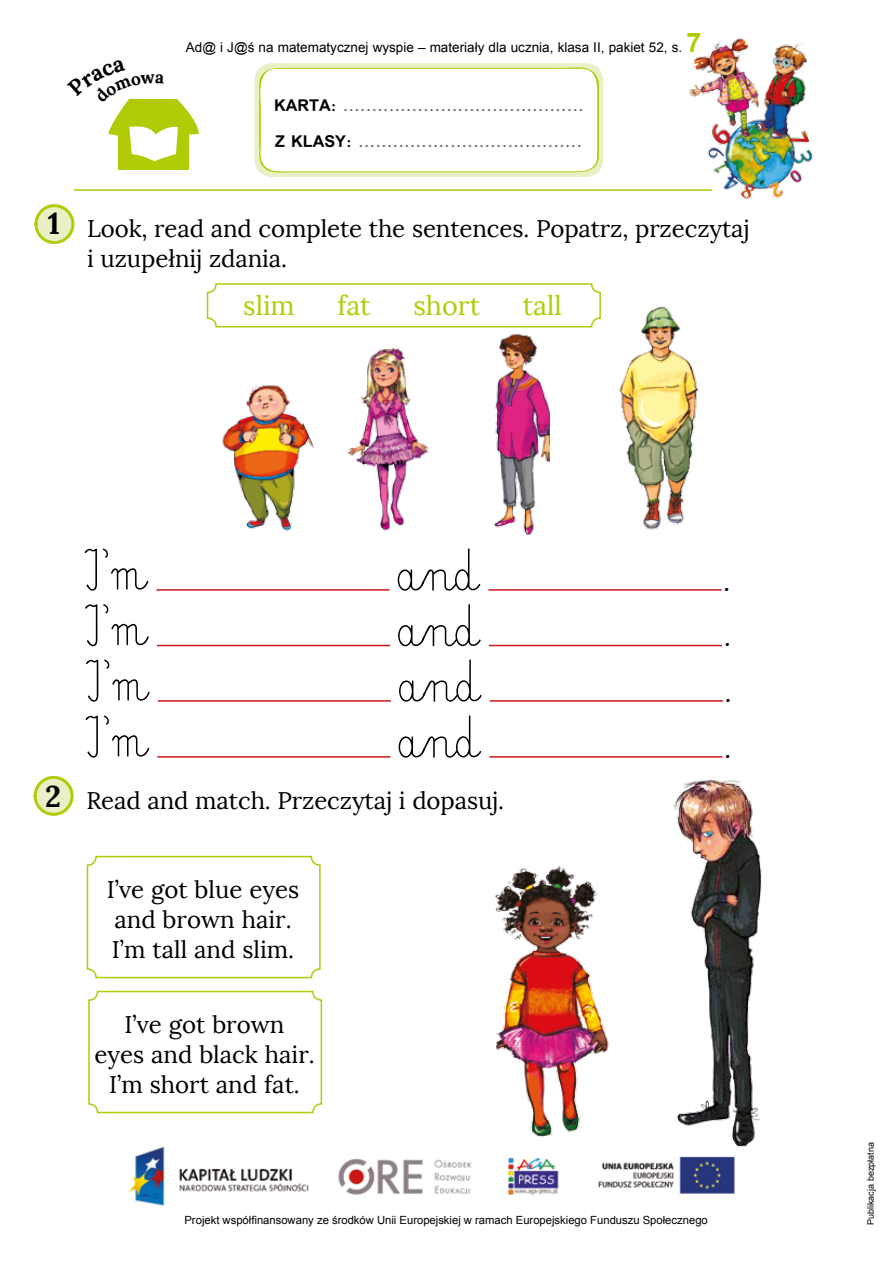
<style>
.page{position:relative;width:893px;height:1263px;background:#fff}
.page>*{position:absolute;margin:0;border:0;box-sizing:border-box;transform-origin:0 0}
.t1{font:700 30px "Lora";color:#000}
.t2{font:27px "Lora";color:#b2cb07}
.t3{font:24px/30px "Lora";letter-spacing:-.005em;color:#000}
.t4{font:italic 24px "Lucida Handwriting";color:#000}
.t5{font:700 18px/35.2px "Simplified Arabic";color:#706f6f}
.t6{font:13.5px "Arial";color:#000}
.t7{font:11.25px "Arial";color:#000}
.t8{font:9px "Arial";color:#000}
.s1{font-weight:700;font-size:27px;color:#b2cb07}
.s2{color:#000}
</style>
<div class="page">
<hr style="left:74px;top:189px;width:638px;height:2px;background:#b2cb07">
<img style="left:687px;top:38px;width:126px;height:161px">
<div style="left:255px;top:63px;width:348px;height:114px;background:#eaefc6;border-radius:17px"></div>
<div style="left:119px;top:117px;width:70px;height:53px;background:#b2cb07"></div>
<img style="left:128px;top:1147px;width:607px;height:59px">
<svg style="left:34px;top:204px;width:41px;height:41px"></svg>
<svg style="left:33px;top:775px;width:41px;height:41px"></svg>
<svg style="left:85px;top:548px;width:63px;height:43px"></svg>
<hr style="left:156px;top:589px;width:234px;height:2px;background:#cd171a">
<svg style="left:398px;top:548px;width:82px;height:43px"></svg>
<hr style="left:488px;top:589px;width:234px;height:2px;background:#cd171a">
<svg style="left:85px;top:604px;width:64px;height:42px"></svg>
<hr style="left:157px;top:645px;width:233px;height:1px;background:#cd171a">
<svg style="left:398px;top:604px;width:83px;height:42px"></svg>
<hr style="left:489px;top:645px;width:233px;height:1px;background:#cd171a">
<svg style="left:86px;top:659px;width:64px;height:43px"></svg>
<hr style="left:158px;top:700px;width:233px;height:2px;background:#cd171a">
<svg style="left:399px;top:659px;width:83px;height:43px"></svg>
<hr style="left:490px;top:700px;width:233px;height:2px;background:#cd171a">
<svg style="left:86px;top:715px;width:63px;height:43px"></svg>
<hr style="left:157px;top:756px;width:233px;height:2px;background:#cd171a">
<svg style="left:399px;top:715px;width:82px;height:43px"></svg>
<hr style="left:489px;top:756px;width:233px;height:2px;background:#cd171a">
<div style="left:207px;top:283px;width:394px;height:44px;border:2px solid #b2cb07;border-radius:9px"></div>
<img style="left:222px;top:384px;width:92px;height:147px">
<img style="left:338px;top:324px;width:95px;height:207px">
<img style="left:493px;top:333px;width:57px;height:202px">
<img style="left:619px;top:306px;width:80px;height:224px">
<div style="left:87px;top:856px;width:234px;height:122px;border:2px solid #b2cb07;border-radius:9px"></div>
<div style="left:88px;top:991px;width:234px;height:122px;border:2px solid #b2cb07;border-radius:9px"></div>
<img style="left:471px;top:866px;width:155px;height:284px">
<img style="left:655px;top:779px;width:107px;height:390px">
<svg style="left:108px;top:98px;width:91px;height:63px"></svg>
<svg style="left:256px;top:67px;width:345px;height:107px;background:#fbfcf5"></svg>
<p class="t1" style="left:48px;top:203px;width:14px">1</p>
<p class="t6" style="left:186px;top:38px;width:517px">Ad@ i J@ś na matematycznej wyspie – materiały dla ucznia, klasa II, pakiet 52, s. <span class="s1">7</span></p>
<p class="t5" style="left:274px;top:88px;width:311px"><span class="s2">KARTA:</span> ..........................................<br><span class="s2">Z KLASY:</span> .......................................</p>
<p class="t3" style="left:87px;top:213px;width:664px">Look, read and complete the sentences. Popatrz, przeczytaj i uzupełnij zdania.</p>
<p class="t2" style="left:243px;top:289px;width:53px">slim</p>
<p class="t2" style="left:337px;top:289px;width:35px">fat</p>
<p class="t2" style="left:413px;top:289px;width:68px">short</p>
<p class="t2" style="left:523px;top:289px;width:41px">tall</p>
<p class="t1" style="left:45px;top:776px;width:17px">2</p>
<p class="t3" style="left:86px;top:785px;width:419px">Read and match. Przeczytaj i dopasuj.</p>
<p class="t3" style="left:107px;top:875px;width:194px">I’ve got blue eyes and brown hair.<br>I’m tall and slim.</p>
<p class="t3" style="left:94px;top:1010px;width:222px;text-align:center">I’ve got brown<br>eyes and black hair.<br>I’m short and fat.</p>
<p class="t4" style="left:722px;top:568px;width:9px">.</p>
<p class="t4" style="left:722px;top:623px;width:9px">.</p>
<p class="t4" style="left:723px;top:679px;width:9px">.</p>
<p class="t4" style="left:722px;top:735px;width:9px">.</p>
<p class="t7" style="left:184px;top:1212px;width:525px">Projekt współfinansowany ze środków Unii Europejskiej w ramach Europejskiego Funduszu Społecznego</p>
<p class="t8" style="left:865px;top:1225px;width:84px;rotate:-90deg">Publikacja bezpłatna</p>
</div>
